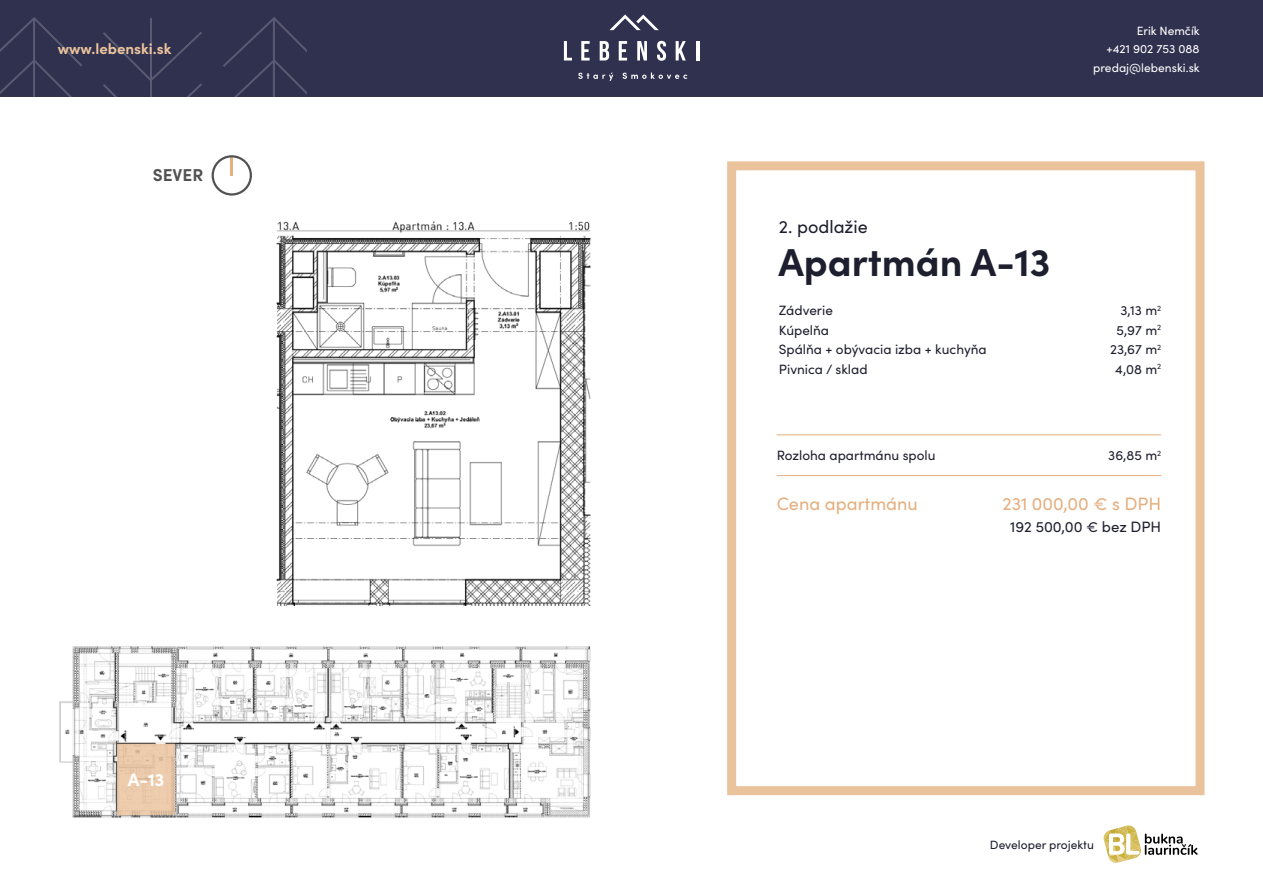
<style>
.page{position:relative;width:1263px;height:893px;background:#fff}
.page>*{position:absolute;margin:0;border:0;box-sizing:border-box;transform-origin:0 0}
.t1{font:700 39px "Sofia Pro";color:#1e1f2e}
.t2{font:18px "Sofia Pro";color:#e5af7f}
.t3{font:18px "Sofia Pro";color:#1e1f2e}
.t4{font:700 18px "Sofia Pro";color:#fff}
.t5{font:700 17.25px "Sofia Pro";color:#515251}
.t6{font:15px "Sofia Pro";color:#1e1f2e}
.t7{font:700 15px "Sofia Pro";color:#eac29c}
.t8{font:13.5px/19.4px "Sofia Pro";color:#1e1f2e}
.t9{font:12px/18.6px "Sofia Pro";color:#fff;text-align:right}
.t10{font:12px "Sofia Pro";color:#1e1f2e}
</style>
<div class="page">
<div style="left:727px;top:161px;width:477px;height:634px;border:9px solid #eac29c"></div>
<div style="left:0;top:0;width:1263px;height:97px;background:#30314f"></div>
<svg style="left:223px;top:17px;width:83px;height:80px"></svg>
<svg style="left:0;top:17px;width:82px;height:80px"></svg>
<svg style="left:103px;top:18px;width:99px;height:79px"></svg>
<svg style="left:578px;top:73px;width:35px;height:8px"></svg>
<svg style="left:623px;top:73px;width:64px;height:6px"></svg>
<svg style="left:564px;top:41px;width:8px;height:20px"></svg>
<svg style="left:581px;top:41px;width:9px;height:20px"></svg>
<svg style="left:600px;top:41px;width:9px;height:20px"></svg>
<svg style="left:619px;top:41px;width:8px;height:20px"></svg>
<svg style="left:637px;top:41px;width:10px;height:20px"></svg>
<svg style="left:657px;top:41px;width:9px;height:20px"></svg>
<svg style="left:676px;top:41px;width:10px;height:20px"></svg>
<hr style="left:696px;top:41px;width:3px;height:20px;background:#fff">
<svg style="left:609px;top:14px;width:50px;height:16px"></svg>
<svg style="left:1103px;top:825px;width:94px;height:38px"></svg>
<hr style="left:777px;top:435px;width:384px;height:1px;background:#e5af7f">
<hr style="left:777px;top:475px;width:384px;height:1px;background:#e5af7f">
<img style="left:276px;top:221px;width:315px;height:384px">
<svg style="left:231px;top:158px;width:2px;height:17px"></svg>
<div style="left:212px;top:155px;width:40px;height:41px;border:2px solid #515251;border-radius:50%"></div>
<img style="left:59px;top:646px;width:532px;height:172px">
<svg style="left:117px;top:744px;width:58px;height:71px;background:#e9c8aa"></svg>
<p class="t7" style="left:58px;top:38px;width:115px">www.lebenski.sk</p>
<p class="t5" style="left:153px;top:162px;width:52px">SEVER</p>
<h2 class="t4" style="left:128px;top:766px;width:38px">A-13</h2>
<p class="t9" style="left:1093px;top:20px;width:108px">Erik Nemčík<br>+421 902 753 088 predaj@lebenski.sk</p>
<h2 class="t3" style="left:779px;top:213px;width:91px">2. podlažie</h2>
<h1 class="t1" style="left:778px;top:232px;width:273px">Apartmán A-13</h1>
<p class="t8" style="left:779px;top:300px;width:209px">Zádverie<br>Kúpelňa<br>Spálňa + obývacia izba + kuchyňa<br>Pivnica / sklad</p>
<p class="t8" style="left:1110px;top:300px;width:53px;text-align:right">3,13 m<sup>2<br></sup>5,97 m<sup>2<br></sup>23,67 m<sup>2<br></sup>4,08 m<sup>2</sup></p>
<p class="t8" style="left:777px;top:445px;width:160px">Rozloha apartmánu spolu</p>
<p class="t8" style="left:1108px;top:445px;width:54px">36,85 m<sup>2</sup></p>
<h2 class="t2" style="left:777px;top:490px;width:143px">Cena apartmánu</h2>
<h2 class="t2" style="left:1002px;top:490px;width:160px">231 000,00 € s DPH</h2>
<p class="t6" style="left:1010px;top:516px;width:153px">192 500,00 € bez DPH</p>
<p class="t10" style="left:990px;top:836px;width:106px">Developer projektu</p>
</div>
